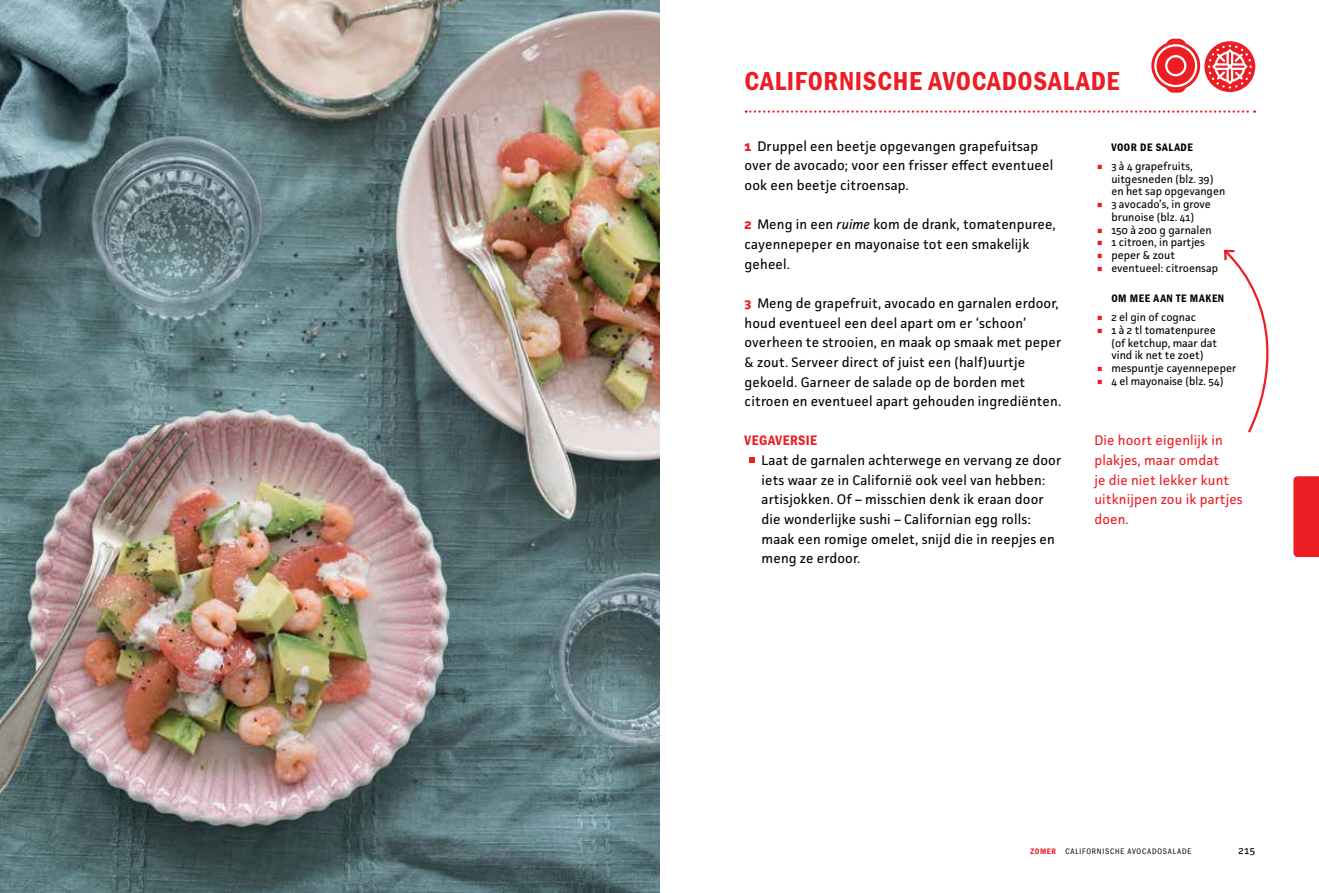
<style>
.page{position:relative;width:1319px;height:893px;background:#fff}
.page>*{position:absolute;margin:0;border:0;box-sizing:border-box;transform-origin:0 0}
.t1{font:50.85px "Franklin Gothic URW Con Boo";color:#ed1d24;scale:1.15 1}
.t2{font:39.15px "Franklin Gothic URW Con Boo";color:#ed1d24;scale:1.15 1}
.t3{font:27px "Franklin Gothic URW Con Dem";letter-spacing:.025em;color:#ed1d24}
.t4{font:14.25px "Franklin Gothic URW Con Dem";letter-spacing:.03em;color:#ed1d24}
.t5{font:13.8px/19.6px "Facit";letter-spacing:.01em;color:#000}
.t6{font:13.8px/19.6px "Facit";letter-spacing:.01em;color:#ed1d24}
.t7{font:11.25px/12.8px "Facit";color:#000}
.t8{font:11.25px "Franklin Gothic URW Con Dem";letter-spacing:.05em;color:#000}
.t9{font:10.95px "Facit";color:#000}
.t10{font:8.25px "Franklin Gothic URW Con Boo";color:#000}
.s1{font-weight:700;font-size:14.1px;color:#ed1d24}
.s2{font-style:italic}
.s3{font-family:"Franklin Gothic URW Con Dem";color:#ed1d24}
</style>
<div class="page">
<div style="left:1293px;top:476px;width:25px;height:81px;background:#ed1d24"></div>
<svg style="left:745px;top:110px;width:509px;height:3px"></svg>
<img style="left:0;top:0;width:659px;height:893px">
<svg style="left:1203px;top:40px;width:53px;height:53px"></svg>
<div style="left:1201px;top:39px;width:56px;height:55px;border:2px solid #fff;border-radius:50%"></div>
<svg style="left:1206px;top:44px;width:46px;height:46px"></svg>
<div style="left:1165px;top:39px;width:21px;height:54px;border:3px solid #ed1d24;border-radius:6px"></div>
<svg style="left:1151px;top:41px;width:48px;height:49px"></svg>
<svg style="left:1154px;top:44px;width:42px;height:43px"></svg>
<svg style="left:1224px;top:249px;width:45px;height:184px"></svg>
<h3 class="t3" style="left:744px;top:63px;width:376px">CALIFORNISCHE AVOCADOSALADE</h3>
<p class="t5" style="left:744px;top:136px;width:310px"><span class="s1">1</span> Druppel een beetje opgevangen grapefuitsap over de avocado; voor een frisser effect eventueel ook een beetje citroensap.</p>
<p class="t5" style="left:744px;top:215px;width:312px"><span class="s1">2</span> Meng in een <span class="s2">ruime</span> kom de drank, tomatenpuree, cayennepeper en mayonaise tot een smakelijk geheel.</p>
<p class="t5" style="left:744px;top:293px;width:318px"><span class="s1">3</span> Meng de grapefruit, avocado en garnalen erdoor, houd eventueel een deel apart om er ‘schoon’ overheen te strooien, en maak op smaak met peper &amp; zout. Serveer direct of juist een (half)uurtje gekoeld. Garneer de salade op de borden met citroen en eventueel apart gehouden ingrediënten.</p>
<p class="t4" style="left:744px;top:431px;width:74px">VEGAVERSIE</p>
<h1 class="t1" style="left:744px;top:425px;width:14px">·</h1>
<p class="t5" style="left:761px;top:450px;width:301px">Laat de garnalen achterwege en vervang ze door iets waar ze in Californië ook veel van hebben: artisjokken. Of – misschien denk ik eraan door die wonderlijke sushi – Californian egg rolls: maak een romige omelet, snijd die in reepjes en meng ze erdoor.</p>
<p class="t8" style="left:1111px;top:140px;width:83px">VOOR DE SALADE</p>
<h2 class="t2" style="left:1094px;top:140px;width:11px">·</h2>
<p class="t7" style="left:1111px;top:159px;width:115px">3 à 4 grapefruits, uitgesneden (blz. 39) en het sap opgevangen</p>
<h2 class="t2" style="left:1094px;top:178px;width:11px">·</h2>
<p class="t7" style="left:1111px;top:198px;width:101px">3 avocado’s, in grove brunoise (blz. 41)</p>
<h2 class="t2" style="left:1094px;top:204px;width:11px">·</h2>
<p class="t7" style="left:1111px;top:223px;width:102px">150 à 200 g garnalen</p>
<h2 class="t2" style="left:1094px;top:216px;width:11px">·</h2>
<p class="t7" style="left:1111px;top:236px;width:95px">1 citroen, in partjes</p>
<h2 class="t2" style="left:1094px;top:229px;width:11px">·</h2>
<p class="t7" style="left:1111px;top:249px;width:65px">peper &amp; zout</p>
<h2 class="t2" style="left:1094px;top:242px;width:11px">·</h2>
<p class="t7" style="left:1111px;top:261px;width:108px">eventueel: citroensap</p>
<p class="t8" style="left:1111px;top:291px;width:114px">OM MEE AAN TE MAKEN</p>
<h2 class="t2" style="left:1094px;top:291px;width:11px">·</h2>
<p class="t7" style="left:1111px;top:311px;width:86px">2 el gin of cognac</p>
<h2 class="t2" style="left:1094px;top:304px;width:11px">·</h2>
<p class="t7" style="left:1111px;top:323px;width:107px;text-align:justify">1 à 2 tl tomatenpuree (of ketchup, maar dat vind ik net te zoet)</p>
<h2 class="t2" style="left:1094px;top:342px;width:11px">·</h2>
<p class="t7" style="left:1111px;top:362px;width:127px">mespuntje cayennepeper</p>
<h2 class="t2" style="left:1094px;top:355px;width:11px">·</h2>
<p class="t7" style="left:1111px;top:374px;width:114px">4 el mayonaise (blz. 54)</p>
<p class="t6" style="left:1094px;top:431px;width:150px">Die hoort eigenlijk in plakjes, maar omdat<br>je die niet lekker kunt uitknijpen zou ik partjes doen.</p>
<p class="t10" style="left:1030px;top:846px;width:46px"><span class="s3">ZOMER</span> CALIFORNISCHE</p>
<p class="t10" style="left:1127px;top:846px;width:6px">AVOCADOSALADE</p>
<p class="t9" style="left:1238px;top:843px;width:18px">215</p>
</div>
